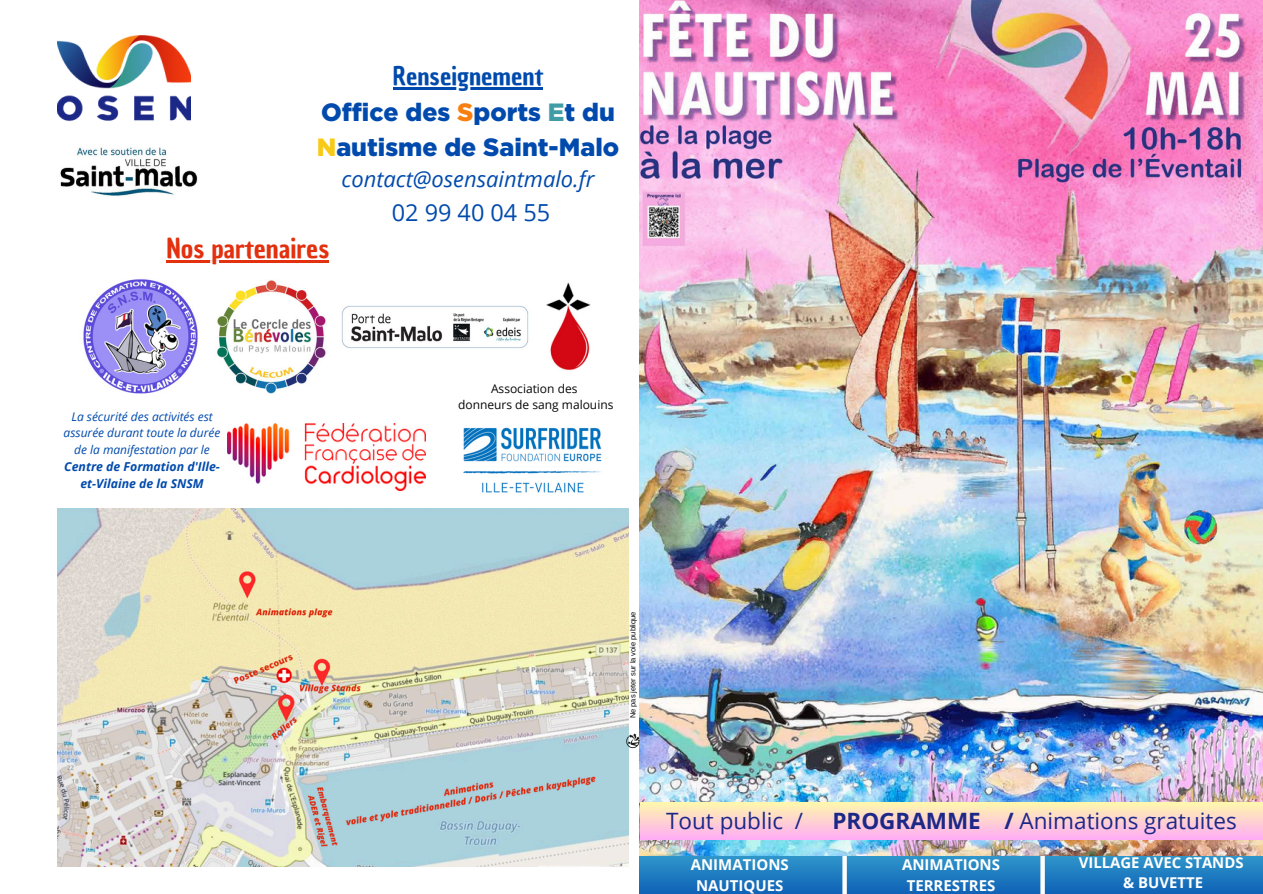
<style>
.page{position:relative;width:1263px;height:894px;background:#fff}
.page>*{position:absolute;margin:0;border:0;box-sizing:border-box;transform-origin:0 0}
.t1{font:26.55px "Chau Philomene One";color:#e3300e}
.t2{font:900 24.9px/34.7px "Gotham";color:#004aad}
.t3{font:24.9px "Chau Philomene One";color:#004aad}
.t4{font:23.4px "Open Sans";color:#004aad}
.t5{font:22.5px "Open Sans";color:#1c2887}
.t6{font:italic 21.9px "Open Sans";color:#004aad}
.t7{font:700 15px/20.2px "Open Sans";color:#fff;text-align:center}
.t8{font:700 14.85px/20.1px "Open Sans";color:#fff;text-align:center}
.t9{font:italic 700 12.3px/17px "Open Sans";color:#004aad;text-align:center}
.t10{font:italic 12px/16px "Open Sans";color:#004aad;text-align:center}
.t11{font:12px/16px "Open Sans";color:#070707;text-align:center}
.t12{font:7.5px "Arimo";color:#070707}
.s1{color:#f88010}
.s2{color:#409ca5}
.s3{color:#f8ca16}
.s4{font-weight:700}
</style>
<div class="page">
<svg style="left:639px;top:839px;width:624px;height:54px;background:#237dbf"></svg>
<svg style="left:842px;top:855px;width:5px;height:38px"></svg>
<svg style="left:1040px;top:855px;width:5px;height:38px"></svg>
<img style="left:58px;top:36px;width:132px;height:86px">
<img style="left:83px;top:279px;width:115px;height:115px">
<img style="left:546px;top:282px;width:45px;height:88px">
<img style="left:463px;top:427px;width:139px;height:66px">
<img style="left:58px;top:508px;width:570px;height:358px">
<img style="left:216px;top:280px;width:110px;height:114px">
<img style="left:341px;top:306px;width:188px;height:42px">
<img style="left:60px;top:147px;width:138px;height:49px">
<img style="left:227px;top:424px;width:198px;height:66px">
<img style="left:639px;top:0;width:623px;height:855px">
<svg style="left:640px;top:802px;width:623px;height:37px;background:#ffd2d0"></svg>
<img style="left:625px;top:733px;width:15px;height:14px">
<svg style="left:393px;top:87px;width:13px;height:2px"></svg>
<hr style="left:406px;top:87px;width:137px;height:2px;background:#004aad">
<hr style="left:166px;top:260px;width:163px;height:3px;background:#e3300e">
<p class="t3" style="left:393px;top:59px;width:152px">Renseignement</p>
<p class="t2" style="left:317px;top:94px;width:304px">Office des <span class="s1">S</span>ports <span class="s2">E</span>t du<br><span class="s3">N</span>autisme de Saint-Malo</p>
<p class="t6" style="left:342px;top:164px;width:254px">contact@osensaintmalo.fr</p>
<p class="t4" style="left:392px;top:196px;width:160px">02 99 40 04 55</p>
<p class="t1" style="left:166px;top:231px;width:164px">Nos partenaires</p>
<p class="t10" style="left:64px;top:408px;width:158px">La sécurité des activités est assurée durant toute la durée de la manifestation par le</p>
<p class="t9" style="left:64px;top:457px;width:157px">Centre de Formation d'Ille&shy;et-Vilaine de la SNSM</p>
<p class="t11" style="left:458px;top:380px;width:157px">Association des<br>donneurs de sang malouins</p>
<h4 class="t12" style="left:629px;top:718px;width:108px;rotate:-90deg">Ne pas jeter sur la voie publique</h4>
<h3 class="t5" style="left:666px;top:804px;width:139px">Tout public /</h3>
<h3 class="t5" style="left:832px;top:804px;width:406px"><span class="s4">PROGRAMME /</span> Animations gratuites</h3>
<h3 class="t7" style="left:691px;top:854px;width:100px">ANIMATIONS<br>NAUTIQUES</h3>
<p class="t7" style="left:902px;top:854px;width:100px">ANIMATIONS<br>TERRESTRES</p>
<p class="t8" style="left:1079px;top:851px;width:166px">VILLAGE AVEC STANDS &amp; BUVETTE</p>
</div>
